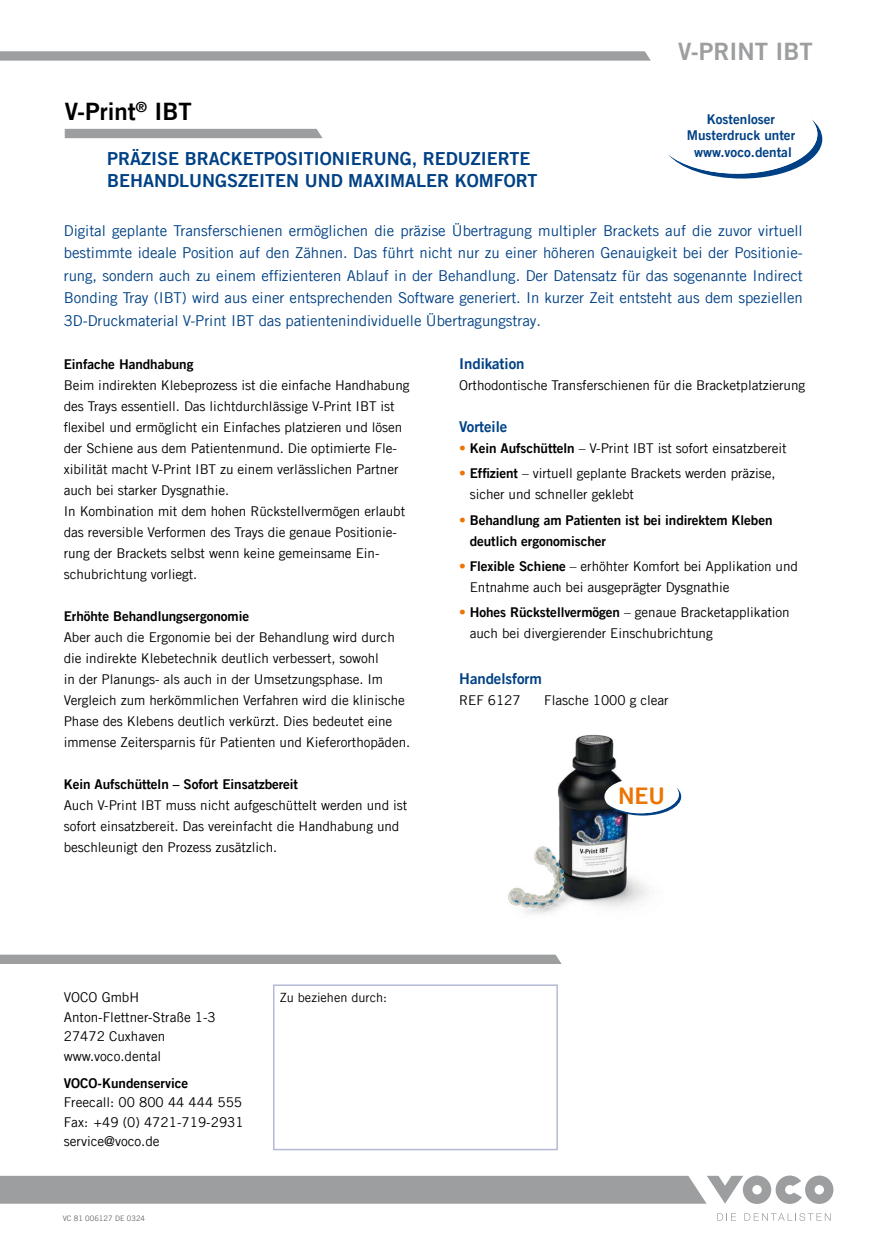
<style>
.page{position:relative;width:876px;height:1246px;background:#fff}
.page>*{position:absolute;margin:0;border:0;box-sizing:border-box;transform-origin:0 0}
.t1{font:24px "Trade Gothic LT Com Bd 2";color:#000}
.t2{font:24px "Trade Gothic LT Com Bd 2";color:#9c9e9f}
.t3{font:22.95px "Trade Gothic LT Com Bd 2";color:#ec7404}
.t4{font:18px/22.5px "Trade Gothic LT Com Bd 2";color:#004185}
.t5{font:15px/22.5px "Trade Gothic LT Com";letter-spacing:-.005em;color:#004185;text-align:justify}
.t6{font:15px "Trade Gothic LT Com Bd 2";letter-spacing:-.005em;color:#004185}
.t7{font:13.5px/21px "Trade Gothic LT Com";letter-spacing:-.005em;color:#000}
.t8{font:13.5px/21px "Trade Gothic LT Com Bd 2";letter-spacing:-.005em;color:#000}
.t9{font:13.5px/16.5px "Trade Gothic LT Com Bd 2";color:#004185;text-align:center}
.t10{font:12.75px "Trade Gothic LT Com";color:#000}
.t11{font:7.5px "Trade Gothic LT Com";color:#646567}
.s1{color:#ec7404}
.s2{font-family:"Trade Gothic LT Com Bd 2"}
.s3{font-family:"Trade Gothic LT Com";color:#ec7404}
</style>
<div class="page">
<div style="left:65px;top:129px;width:258px;height:9px;background:#9c9e9f"></div>
<svg style="left:0;top:51px;width:651px;height:10px"></svg>
<div style="left:0;top:955px;width:562px;height:9px;background:#9c9e9f"></div>
<svg style="left:717px;top:1213px;width:19px;height:8px"></svg>
<svg style="left:744px;top:1213px;width:87px;height:8px"></svg>
<svg style="left:0;top:1175px;width:833px;height:29px"></svg>
<div style="left:273px;top:984px;width:285px;height:166px;border:2px solid #b4bad6"></div>
<img style="left:508px;top:734px;width:174px;height:180px">
<svg style="left:604px;top:778px;width:77px;height:37px"></svg>
<svg style="left:668px;top:120px;width:154px;height:59px"></svg>
<h1 class="t1" style="left:65px;top:97px;width:128px">V-Print<sup>®</sup> IBT</h1>
<h3 class="t4" style="left:107px;top:147px;width:432px">PRÄZISE BRACKETPOSITIONIERUNG, REDUZIERTE<br>BEHANDLUNGSZEITEN UND MAXIMALER KOMFORT</h3>
<h1 class="t2" style="left:678px;top:37px;width:136px">V-PRINT IBT</h1>
<p class="t9" style="left:687px;top:111px;width:110px">Kostenloser<br>Musterdruck unter www.voco.dental</p>
<p class="t5" style="left:64px;top:219px;width:740px">Digital geplante Transferschienen ermöglichen die präzise Übertragung multipler Brackets auf die zuvor virtuell bestimmte ideale Position auf den Zähnen. Das führt nicht nur zu einer höheren Genauigkeit bei der Positionie&shy;rung, sondern auch zu einem effizienteren Ablauf in der Behandlung. Der Datensatz für das sogenannte Indirect Bonding Tray (IBT) wird aus einer entsprechenden Software generiert. In kurzer Zeit entsteht aus dem speziellen 3D-Druckmaterial V-Print IBT das patientenindividuelle Übertragungstray.</p>
<p class="t8" style="left:64px;top:353px;width:131px">Einfache Handhabung</p>
<p class="t7" style="left:64px;top:375px;width:347px">Beim indirekten Klebeprozess ist die einfache Handhabung des Trays essentiell. Das lichtdurchlässige V-Print IBT ist flexibel und ermöglicht ein Einfaches platzieren und lösen der Schiene aus dem Patientenmund. Die optimierte Fle&shy;xibilität macht V-Print IBT zu einem verlässlichen Partner auch bei starker Dysgnathie.<br>In Kombination mit dem hohen Rückstellvermögen erlaubt das reversible Verformen des Trays die genaue Positionie&shy;rung der Brackets selbst wenn keine gemeinsame Ein&shy;schubrichtung vorliegt.</p>
<p class="t8" style="left:64px;top:606px;width:187px">Erhöhte Behandlungsergonomie</p>
<p class="t7" style="left:64px;top:627px;width:348px">Aber auch die Ergonomie bei der Behandlung wird durch die indirekte Klebetechnik deutlich verbessert, sowohl<br>in der Planungs- als auch in der Umsetzungsphase. Im Vergleich zum herkömmlichen Verfahren wird die klinische Phase des Klebens deutlich verkürzt. Dies bedeutet eine immense Zeitersparnis für Patienten und Kieferorthopäden.</p>
<p class="t8" style="left:64px;top:774px;width:236px">Kein Aufschütteln – Sofort Einsatzbereit</p>
<p class="t7" style="left:64px;top:795px;width:345px">Auch V-Print IBT muss nicht aufgeschüttelt werden und ist sofort einsatzbereit. Das vereinfacht die Handhabung und beschleunigt den Prozess zusätzlich.</p>
<p class="t6" style="left:459px;top:354px;width:67px">Indikation</p>
<p class="t7" style="left:459px;top:375px;width:347px">Orthodontische Transferschienen für die Bracketplatzierung</p>
<p class="t6" style="left:459px;top:417px;width:50px">Vorteile</p>
<p class="t7" style="left:459px;top:438px;width:329px"><span class="s1">•</span> <span class="s2">Kein Aufschütteln</span> – V-Print IBT ist sofort einsatzbereit</p>
<p class="t7" style="left:470px;top:463px;width:307px;text-indent:-11px"><span class="s1">•</span> <span class="s2">Effizient</span> – virtuell geplante Brackets werden präzise, sicher und schneller geklebt</p>
<p class="t8" style="left:470px;top:509px;width:304px;text-indent:-11px"><span class="s3">•</span> Behandlung am Patienten ist bei indirektem Kleben deutlich ergonomischer</p>
<p class="t7" style="left:470px;top:555px;width:330px;text-indent:-11px"><span class="s1">•</span> <span class="s2">Flexible Schiene</span> – erhöhter Komfort bei Applikation und<br>Entnahme auch bei ausgeprägter Dysgnathie</p>
<p class="t7" style="left:470px;top:602px;width:321px;text-indent:-11px"><span class="s1">•</span> <span class="s2">Hohes Rückstellvermögen</span> – genaue Bracketapplikation auch bei divergierender Einschubrichtung</p>
<p class="t6" style="left:459px;top:670px;width:84px">Handelsform</p>
<p class="t7" style="left:459px;top:690px;width:63px">REF 6127</p>
<p class="t7" style="left:544px;top:690px;width:126px">Flasche 1000 g clear</p>
<h2 class="t3" style="left:618px;top:782px;width:49px">NEU</h2>
<p class="t7" style="left:64px;top:987px;width:154px;line-height:19.5px">VOCO GmbH<br>Anton-Flettner-Straße 1-3<br>27472 Cuxhaven www.voco.dental</p>
<p class="t8" style="left:64px;top:1072px;width:126px">VOCO-Kundenservice</p>
<p class="t7" style="left:64px;top:1092px;width:181px;line-height:19.5px;text-align:justify">Freecall: 00 800 44 444 555<br>Fax: +49 (0) 4721-719-2931 service@voco.de</p>
<p class="t11" style="left:63px;top:1213px;width:84px">VC 81 006127 DE 0324</p>
<p class="t10" style="left:280px;top:989px;width:109px">Zu beziehen durch:</p>
</div>
